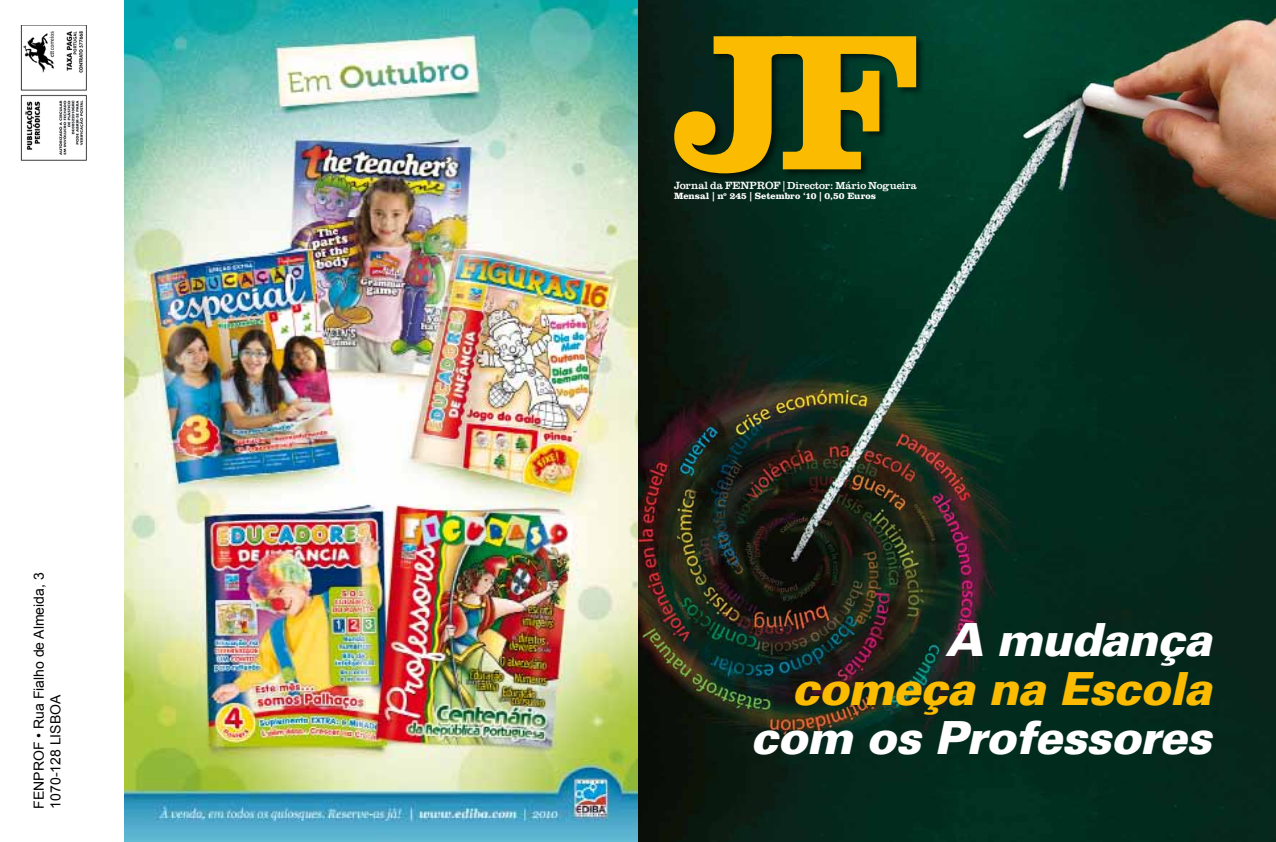
<style>
.page{position:relative;width:1276px;height:842px;background:#fff}
.page>*{position:absolute;margin:0;border:0;box-sizing:border-box;transform-origin:0 0}
.t1{font:700 200.7px "Clarendon";color:#fabb00}
.t2{font:italic 900 45.6px "Univers";letter-spacing:-.02em;color:#fff}
.t3{font:italic 900 45.6px "Univers";letter-spacing:-.02em;color:#fabb00}
.t4{font:14px/16.8px "Arial";color:#000}
.t5{font:10.6px "Clarendon";color:#fff}
.t6{font:700 9.4px "Clarendon";color:#fff}
.s1{font-size:10.9px}
</style>
<div class="page">
<img style="left:125px;top:0;width:1151px;height:842px">
<img style="left:20px;top:26px;width:67px;height:135px">
<div style="left:672px;top:35px;width:253px;height:148px;background:#000;opacity:.57"></div>
<p class="t4" style="left:30px;top:808px;width:237px;rotate:-90deg">FENPROF • Rua Fialho de Almeida, 3<br>1070-128 LISBOA</p>
<h1 class="t1" style="left:674px;top:-19px;width:251px">JF</h1>
<p class="t5" style="left:674px;top:180px;width:244px"><span class="s1">Jornal da FENPROF</span> | Director: Mário Nogueira</p>
<p class="t6" style="left:674px;top:190px;width:203px">Mensal | nº 245 | Setembro ‘10 | 0,50 Euros</p>
<h2 class="t2" style="left:945px;top:612px;width:268px">A mudança</h2>
<h2 class="t3" style="left:791px;top:661px;width:421px">começa na Escola</h2>
<h2 class="t2" style="left:750px;top:709px;width:463px">com os Professores</h2>
</div>
